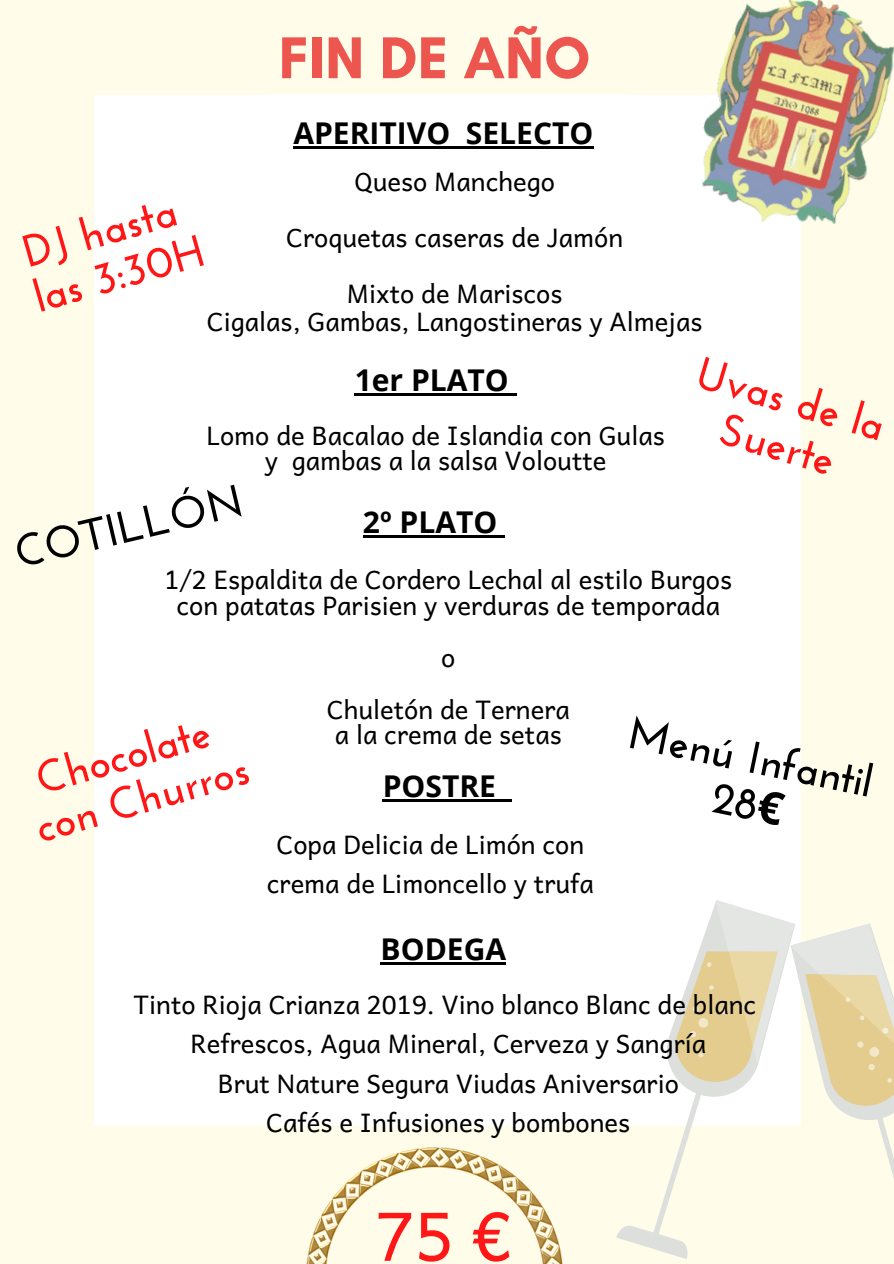
<style>
.page{position:relative;width:894px;height:1264px;background:#fff}
.page>*{position:absolute;margin:0;border:0;box-sizing:border-box;transform-origin:0 0}
.t1{font:67.2px "Andika";color:#ff1616}
.t2{font:700 60px "Glacial Indifference";color:#ed564f}
.t3{font:700 45px/46.2px "Josefin Sans";color:#ff1616}
.t4{font:700 45px/46.3px "Josefin Sans";color:#000;text-align:center}
.t5{font:700 30px "Open Sans";color:#000}
.t6{font:25.5px/39.5px "Andika";color:#000;text-align:center}
.s1{font-family:"Noto Sans"}
</style>
<div class="page">
<div style="left:0;top:0;width:893px;height:1263px;background:#fffdea"></div>
<div style="left:94px;top:95px;width:172px;height:334px;background:#fff"></div>
<div style="left:266px;top:95px;width:362px;height:343px;background:#fff"></div>
<div style="left:628px;top:328px;width:172px;height:101px;background:#fff"></div>
<div style="left:94px;top:429px;width:181px;height:361px;background:#fff"></div>
<div style="left:266px;top:429px;width:362px;height:361px;background:#fff"></div>
<div style="left:619px;top:429px;width:181px;height:361px;background:#fff"></div>
<div style="left:94px;top:790px;width:172px;height:335px;background:#fff"></div>
<div style="left:266px;top:782px;width:362px;height:343px;background:#fff"></div>
<div style="left:628px;top:790px;width:172px;height:110px;background:#fff"></div>
<hr style="left:293px;top:146px;width:157px;height:2px;background:#000">
<svg style="left:450px;top:146px;width:16px;height:2px"></svg>
<hr style="left:466px;top:146px;width:127px;height:2px;background:#000">
<hr style="left:354px;top:393px;width:154px;height:3px;background:#000">
<svg style="left:508px;top:393px;width:8px;height:3px"></svg>
<hr style="left:382px;top:799px;width:114px;height:2px;background:#000">
<svg style="left:496px;top:799px;width:15px;height:2px"></svg>
<hr style="left:380px;top:962px;width:126px;height:2px;background:#000">
<svg style="left:616px;top:900px;width:55px;height:354px;fill:#fff"></svg>
<svg style="left:671px;top:899px;width:222px;height:360px"></svg>
<img style="left:516px;top:0;width:377px;height:328px">
<img style="left:306px;top:1136px;width:329px;height:127px">
<hr style="left:363px;top:535px;width:134px;height:2px;background:#000">
<svg style="left:497px;top:535px;width:8px;height:2px"></svg>
<h2 class="t2" style="left:278px;top:21px;width:313px">FIN DE AÑO</h2>
<p class="t5" style="left:293px;top:112px;width:301px">APERITIVO SELECTO</p>
<p class="t6" style="left:354px;top:160px;width:202px">Queso Manchego</p>
<p class="t6" style="left:286px;top:217px;width:338px">Croquetas caseras de Jamón</p>
<p class="t6" style="left:207px;top:278px;width:496px;line-height:28.2px">Mixto de Mariscos<br>Cigalas, Gambas, Langostineras y Almejas</p>
<h3 class="t3" style="left:17px;top:235px;width:176px;rotate:-16deg">DJ hasta las 3:30H</h3>
<p class="t5" style="left:354px;top:359px;width:156px">1er PLATO</p>
<p class="t6" style="left:206px;top:421px;width:459px;line-height:26px">Lomo de Bacalao de Islandia con Gulas y gambas a la salsa Voloutte</p>
<h3 class="t3" style="left:703px;top:353px;width:195px;line-height:47.4px;text-align:center;rotate:16deg">Uvas de la<br>Suerte</h3>
<h3 class="t4" style="left:11px;top:534px;width:235px;rotate:-13deg">COTILLÓN</h3>
<p class="t5" style="left:363px;top:500px;width:136px">2º PLATO</p>
<p class="t6" style="left:164px;top:565px;width:569px;line-height:26px">1/2 Espaldita de Cordero Lechal al estilo Burgos con patatas Parisien y verduras de temporada</p>
<p class="t6" style="left:327px;top:630px;width:244px;line-height:51.8px">o<br>Chuletón de Ternera</p>
<p class="t6" style="left:335px;top:714px;width:228px">a la crema de setas</p>
<h3 class="t4" style="left:632px;top:712px;width:250px;rotate:12deg">Menú Infantil<br>28<span class="s1">€</span></h3>
<h3 class="t3" style="left:18px;top:765px;width:221px;rotate:-16deg">Chocolate con Churros</h3>
<p class="t5" style="left:382px;top:765px;width:115px">POSTRE</p>
<p class="t6" style="left:267px;top:823px;width:328px">Copa Delicia de Limón con crema de Limoncello y trufa</p>
<p class="t5" style="left:380px;top:927px;width:127px">BODEGA</p>
<p class="t6" style="left:133px;top:983px;width:624px">Tinto Rioja Crianza 2019. Vino blanco Blanc de blanc Refrescos, Agua Mineral, Cerveza y Sangría<br>Brut Nature Segura Viudas Aniversario<br>Cafés e Infusiones y bombones</p>
<h1 class="t1" style="left:375px;top:1178px;width:137px">75 €</h1>
</div>
